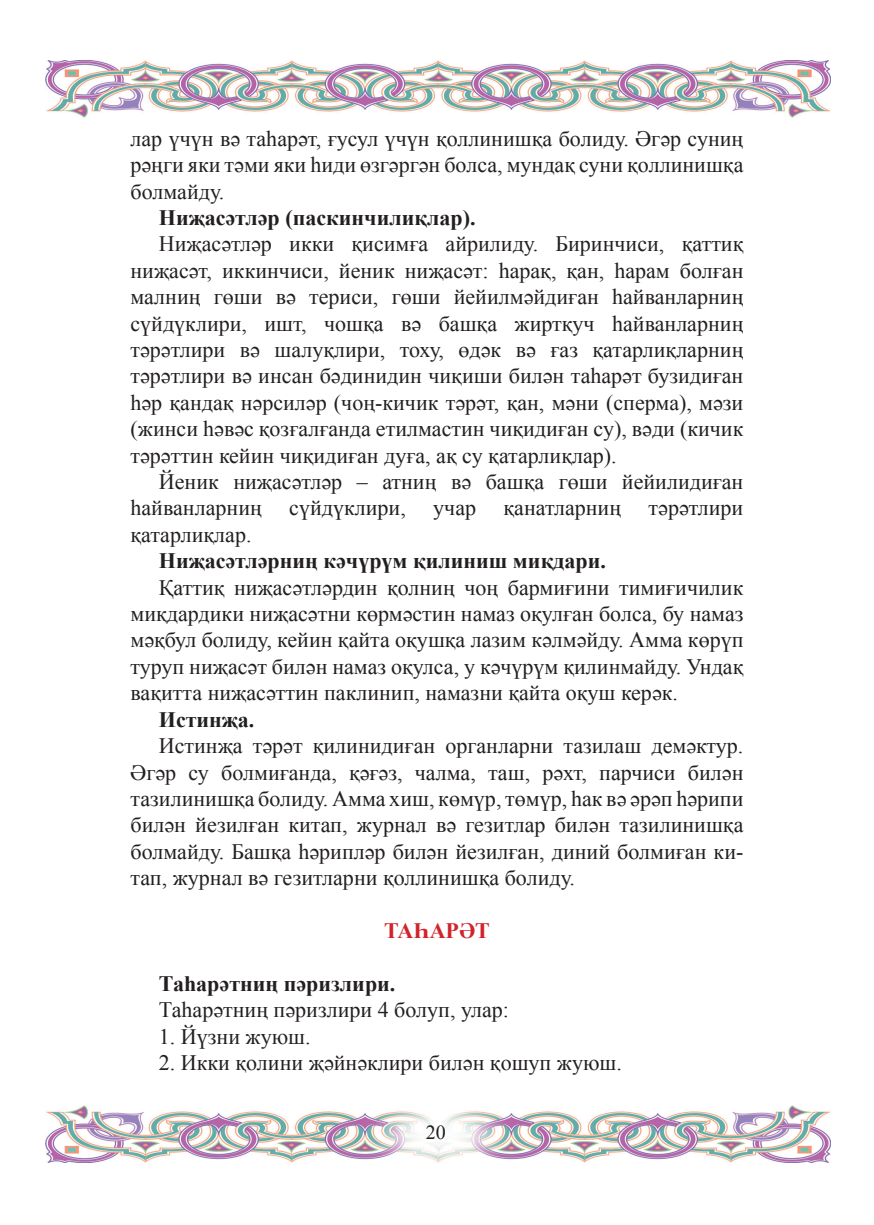
<style>
.page{position:relative;width:874px;height:1225px;background:#fff}
.page>*{position:absolute;margin:0;border:0;box-sizing:border-box;transform-origin:0 0}
.t1{font:22px/26.4px "Times New Roman";color:#231f20;text-align:justify}
.t2{font:700 22px "Times New Roman";color:#231f20}
.t3{font:700 22px "Times New Roman";color:#d1232a}
.t4{font:20px "Times New Roman";color:#231f20}
</style>
<div class="page">
<img style="left:45px;top:1105px;width:784px;height:57px">
<img style="left:45px;top:61px;width:784px;height:57px">
<p class="t1" style="left:130px;top:125px;width:614px">лар үчүн вә таһарәт, ғусул үчүн қоллинишқа болиду. Әгәр суниң рәңги яки тәми яки һиди өзгәргән болса, мундақ суни қоллинишқа болмайду.</p>
<p class="t2" style="left:159px;top:202px;width:318px">Ниҗасәтләр (паскинчилиқлар).</p>
<p class="t1" style="left:130px;top:230px;width:614px;text-indent:28px">Ниҗасәтләр икки қисимға айрилиду. Биринчиси, қаттиқ ниҗасәт, иккинчиси, йеник ниҗасәт: һарақ, қан, һарам болған малниң гөши вә териси, гөши йейилмәйдиған һайванларниң сүйдүклири, ишт, чошқа вә башқа жиртқуч һайванларниң тәрәтлири вә шалуқлири, тоху, өдәк вә ғаз қатарлиқларниң тәрәтлири вә инсан бәдинидин чиқиши билән таһарәт бузидиған һәр қандақ нәрсиләр (чоң-кичик тәрәт, қан, мәни (сперма), мәзи (жинси һәвәс қозғалғанда етилмастин чиқидиған су), вәди (кичик тәрәттин кейин чиқидиған дуға, ақ су қатарлиқлар).</p>
<p class="t1" style="left:130px;top:468px;width:614px;text-indent:28px">Йеник ниҗасәтләр – атниң вә башқа гөши йейилидиған һайванларниң сүйдүклири, учар қанатларниң тәрәтлири қатарлиқлар.</p>
<p class="t2" style="left:159px;top:545px;width:448px">Ниҗасәтләрниң кәчүрүм қилиниш миқдари.</p>
<p class="t1" style="left:130px;top:574px;width:614px;text-indent:28px">Қаттиқ ниҗасәтләрдин қолниң чоң бармиғини тимиғичилик миқдардики ниҗасәтни көрмәстин намаз оқулған болса, бу намаз мәқбул болиду, кейин қайта оқушқа лазим кәлмәйду. Амма көрүп туруп ниҗасәт билән намаз оқулса, у кәчүрүм қилинмайду. Ундақ вақитта ниҗасәттин паклинип, намазни қайта оқуш керәк.</p>
<p class="t2" style="left:159px;top:704px;width:97px">Истинҗа.</p>
<p class="t1" style="left:130px;top:732px;width:614px;text-indent:28px">Истинҗа тәрәт қилинидиған органларни тазилаш демәктур.<br>Әгәр су болмиғанда, қәғәз, чалма, таш, рәхт, парчиси билән тазилинишқа болиду. Амма хиш, көмүр, төмүр, һак вә әрәп һәрипи билән йезилған китап, журнал вә гезитлар билән тазилинишқа болмайду. Башқа һәрипләр билән йезилған, диний болмиған ки&shy;тап, журнал вә гезитларни қоллинишқа болиду.</p>
<p class="t3" style="left:384px;top:915px;width:107px">ТАҺАРӘТ</p>
<p class="t2" style="left:159px;top:968px;width:238px">Таһарәтниң пәризлири.</p>
<p class="t1" style="left:159px;top:996px;width:351px">Таһарәтниң пәризлири 4 болуп, улар:</p>
<p class="t1" style="left:159px;top:1022px;width:153px">1. Йүзни жуюш.</p>
<p class="t1" style="left:159px;top:1049px;width:464px">2. Икки қолини җәйнәклири билән қошуп жуюш.</p>
<p class="t4" style="left:425px;top:1118px;width:21px">20</p>
</div>
